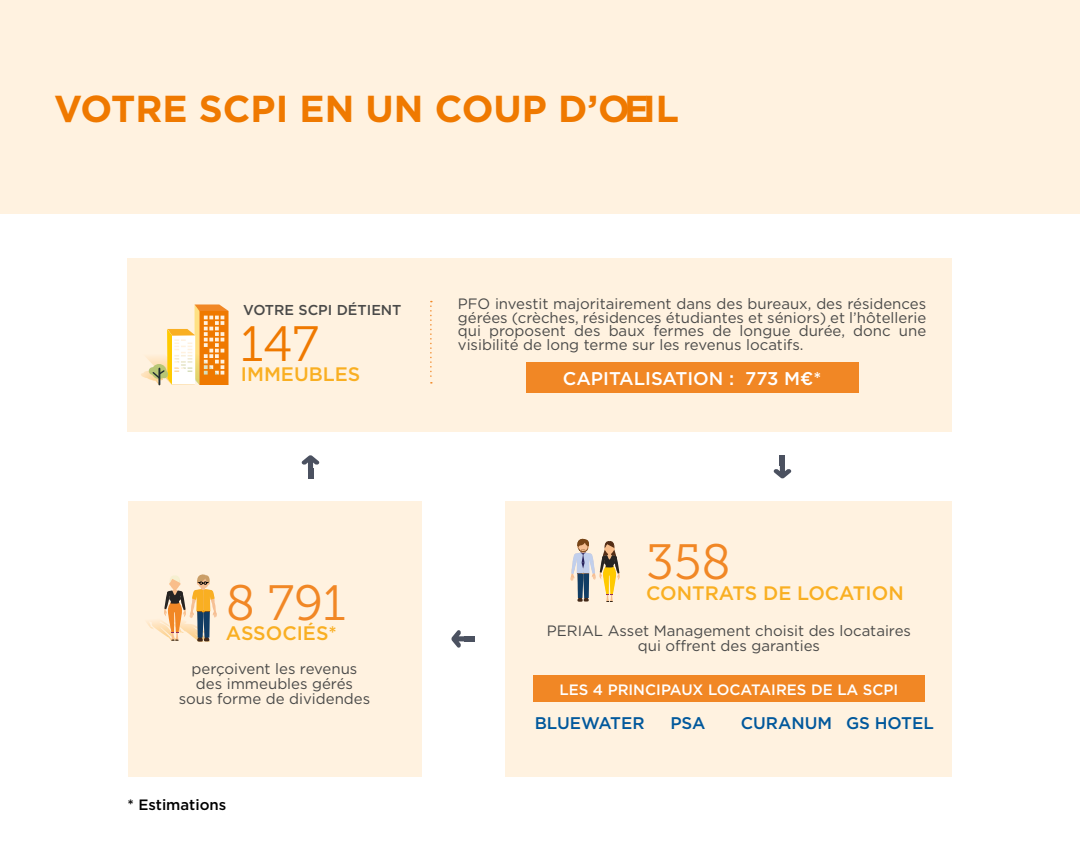
<style>
.page{position:relative;width:1080px;height:864px;background:#fff}
.page>*{position:absolute;margin:0;border:0;box-sizing:border-box;transform-origin:0 0}
.t1{font:49.5px "Museo Slab 300";color:#f18725}
.t2{font:49.5px "Museo Slab 300";color:#ef7900}
.t3{font:700 37.5px "Gotham";color:#ef7900}
.t4{font:500 19.5px "Gotham";color:#f9af22}
.t5{font:500 18.45px "Gotham";color:#fff}
.t6{font:500 16.8px "Gotham";color:#00589c}
.t7{font:15px/15px "Gotham";color:#4a4a49;text-align:center}
.t8{font:500 15px "Gotham";color:#fff}
.t9{font:500 15px "Gotham";color:#000}
.t10{font:500 14.4px "Gotham";color:#4a4a49}
</style>
<div class="page">
<div style="left:0;top:0;width:1080px;height:214px;background:#fff2e0"></div>
<div style="left:128px;top:501px;width:294px;height:276px;background:#fff2e0"></div>
<div style="left:506px;top:501px;width:446px;height:276px;background:#fff2e0"></div>
<div style="left:128px;top:258px;width:824px;height:174px;background:#fff2e0"></div>
<svg style="left:430px;top:301px;width:2px;height:83px"></svg>
<div style="left:533px;top:675px;width:392px;height:27px;background:#f18725"></div>
<svg style="left:773px;top:461px;width:18px;height:17px"></svg>
<div style="left:780px;top:455px;width:5px;height:11px;background:#4b5160"></div>
<svg style="left:452px;top:630px;width:17px;height:18px"></svg>
<div style="left:464px;top:636px;width:11px;height:5px;background:#4b5160"></div>
<svg style="left:301px;top:455px;width:18px;height:17px"></svg>
<div style="left:308px;top:468px;width:5px;height:10px;background:#4b5160"></div>
<div style="left:526px;top:363px;width:332px;height:30px;background:#f18725"></div>
<svg style="left:141px;top:305px;width:88px;height:80px"></svg>
<svg style="left:570px;top:539px;width:49px;height:63px"></svg>
<svg style="left:146px;top:574px;width:71px;height:68px"></svg>
<h2 class="t3" style="left:54px;top:84px;width:627px">VOTRE SCPI EN UN COUP D’OEIL</h2>
<p class="t10" style="left:243px;top:301px;width:160px">VOTRE SCPI DÉTIENT</p>
<h1 class="t2" style="left:241px;top:317px;width:79px">147</h1>
<h3 class="t4" style="left:241px;top:361px;width:121px">IMMEUBLES</h3>
<p class="t7" style="left:458px;top:297px;width:470px;line-height:13.5px;text-align:justify">PFO investit majoritairement dans des bureaux, des résidences gérées (crèches, résidences étudiantes et séniors) et l’hôtellerie qui proposent des baux fermes de longue durée, donc une visibilité de long terme sur les revenus locatifs.</p>
<p class="t5" style="left:563px;top:367px;width:260px">CAPITALISATION : 773 M€*</p>
<h1 class="t1" style="left:226px;top:576px;width:121px">8 791</h1>
<h3 class="t4" style="left:226px;top:620px;width:113px">ASSOCIÉS*</h3>
<p class="t7" style="left:179px;top:660px;width:193px">perçoivent les revenus des immeubles gérés sous forme de dividendes</p>
<p class="t9" style="left:128px;top:795px;width:100px">* Estimations</p>
<h1 class="t1" style="left:646px;top:535px;width:86px">358</h1>
<h3 class="t4" style="left:646px;top:581px;width:259px">CONTRATS DE LOCATION</h3>
<p class="t7" style="left:547px;top:623px;width:366px">PERIAL Asset Management choisit des locataires qui offrent des garanties</p>
<p class="t8" style="left:560px;top:679px;width:340px">LES 4 PRINCIPAUX LOCATAIRES DE LA SCPI</p>
<p class="t6" style="left:535px;top:712px;width:111px">BLUEWATER</p>
<p class="t6" style="left:670px;top:712px;width:37px">PSA</p>
<p class="t6" style="left:741px;top:712px;width:195px">CURANUM GS HOTEL</p>
</div>
